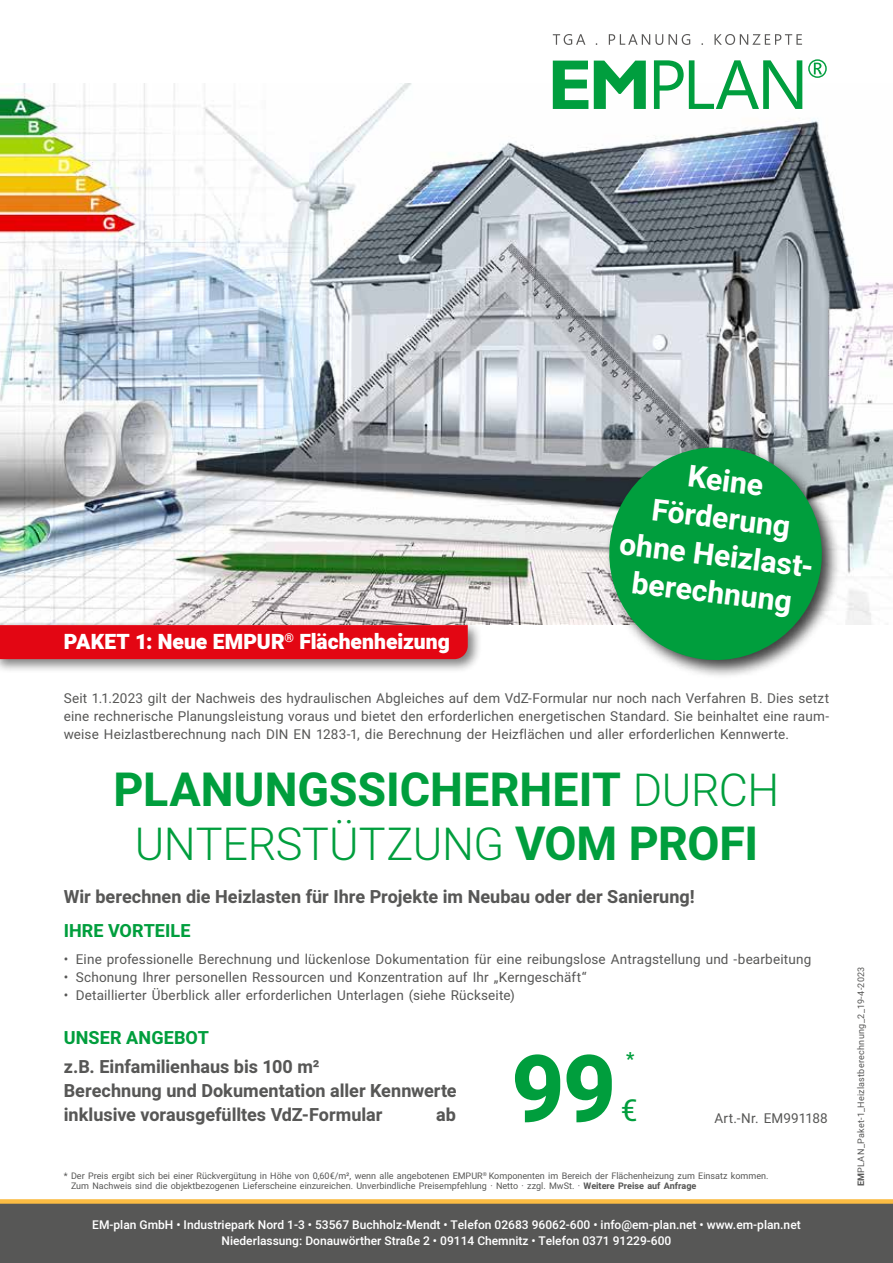
<style>
.page{position:relative;width:893px;height:1263px;background:#fff}
.page>*{position:absolute;margin:0;border:0;box-sizing:border-box;transform-origin:0 0}
.t1{font:800 93px "Heebo";color:#009e3d}
.t2{font:700 46.5px "Heebo";color:#009e3d}
.t3{font:300 45px "Heebo";letter-spacing:-.005em;color:#009e3d}
.t4{font:700 30px/37.5px "Heebo";color:#fff;text-align:center}
.t5{font:30px "Heebo";color:#009e3d}
.t6{font:900 21px "Heebo";color:#fff}
.t7{font:700 18px/24px "Heebo";color:#575756}
.t8{font:700 18px "Heebo";letter-spacing:.005em;color:#009e3d}
.t9{font:13.5px/18px "Heebo";letter-spacing:.015em;color:#575756;text-align:justify}
.t10{font:500 12px/16.5px "Heebo";color:#fff;text-align:center}
.t11{font:9px/10.5px "Heebo";color:#575756}
.t12{font:9px "Heebo";letter-spacing:.03em;color:#575756}
.s1{font-weight:300;font-size:45px}
.s2{font-weight:700;font-size:46.5px}
.s3{font-weight:700}
</style>
<div class="page">
<img style="left:0;top:84px;width:893px;height:541px">
<div style="left:0;top:1201px;width:893px;height:62px;background:#575756"></div>
<div style="left:0;top:1199px;width:893px;height:5px;background:#fbbc43"></div>
<svg style="left:553px;top:61px;width:35px;height:48px"></svg>
<svg style="left:594px;top:61px;width:52px;height:48px"></svg>
<svg style="left:654px;top:60px;width:148px;height:49px"></svg>
<svg style="left:808px;top:59px;width:19px;height:19px"></svg>
<svg style="left:553px;top:34px;width:32px;height:11px"></svg>
<svg style="left:609px;top:34px;width:81px;height:11px"></svg>
<svg style="left:714px;top:34px;width:88px;height:11px"></svg>
<div style="left:604px;top:442px;width:237px;height:237px;background:#000;opacity:.75"></div>
<svg style="left:603px;top:441px;width:225px;height:225px;background:#33a35f"></svg>
<div style="left:0;top:621px;width:483px;height:53px;background:#000;opacity:.5"></div>
<div style="left:0;top:625px;width:468px;height:34px;background:#e30613"></div>
<h3 class="t4" style="left:631px;top:451px;width:200px;rotate:7deg">Keine<br>Förderung ohne Heizlast&shy;berechnung</h3>
<h3 class="t6" style="left:64px;top:627px;width:388px">PAKET 1: Neue EMPUR<sup>®</sup> Flächenheizung</h3>
<p class="t9" style="left:64px;top:689px;width:767px">Seit 1.1.2023 gilt der Nachweis des hydraulischen Abgleiches auf dem VdZ-Formular nur noch nach Verfahren B. Dies setzt eine rechnerische Planungsleistung voraus und bietet den erforderlichen energetischen Standard. Sie beinhaltet eine raum&shy;weise Heizlastberechnung nach DIN EN 1283-1, die Berechnung der Heizflächen und aller erforderlichen Kennwerte.</p>
<h2 class="t2" style="left:114px;top:757px;width:667px">PLANUNGSSICHERHEIT <span class="s1">DURCH</span></h2>
<h3 class="t3" style="left:135px;top:812px;width:625px">UNTERSTÜTZUNG <span class="s2">VOM PROFI</span></h3>
<h3 class="t7" style="left:64px;top:885px;width:632px">Wir berechnen die Heizlasten für Ihre Projekte im Neubau oder der Sanierung!</h3>
<h3 class="t8" style="left:64px;top:918px;width:128px">IHRE VORTEILE</h3>
<p class="t9" style="left:64px;top:950px;width:749px">• Eine professionelle Berechnung und lückenlose Dokumentation für eine reibungslose Antragstellung und -bearbeitung</p>
<p class="t9" style="left:64px;top:968px;width:524px">• Schonung Ihrer personellen Ressourcen und Konzentration auf Ihr „Kerngeschäft“</p>
<p class="t9" style="left:64px;top:986px;width:453px">• Detaillierter Überblick aller erforderlichen Unterlagen (siehe Rückseite)</p>
<h3 class="t8" style="left:64px;top:1025px;width:147px">UNSER ANGEBOT</h3>
<h3 class="t7" style="left:64px;top:1055px;width:394px">z.B. Einfamilienhaus bis 100 m²<br>Berechnung und Dokumentation aller Kennwerte inklusive vorausgefülltes VdZ-Formular</h3>
<h3 class="t8" style="left:626px;top:1046px;width:10px">*</h3>
<h1 class="t1" style="left:511px;top:1024px;width:107px">99</h1>
<h3 class="t5" style="left:621px;top:1090px;width:18px">€</h3>
<h3 class="t7" style="left:436px;top:1103px;width:21px">ab</h3>
<p class="t9" style="left:714px;top:1109px;width:115px">Art.-Nr. EM991188</p>
<p class="t11" style="left:71px;top:1170px;width:699px;text-indent:-7px">* Der Preis ergibt sich bei einer Rückvergütung in Höhe von 0,60€/m², wenn alle angebotenen EMPUR<sup>®</sup> Komponenten im Bereich der Flächenheizung zum Einsatz kommen.<br>Zum Nachweis sind die objektbezogenen Lieferscheine einzureichen. Unverbindliche Preisempfehlung · Netto · zzgl. MwSt. · <span class="s3">Weitere Preise auf Anfrage</span></p>
<p class="t10" style="left:92px;top:1216px;width:710px">EM-plan GmbH • Industriepark Nord 1-3 • 53567 Buchholz-Mendt • Telefon 02683 96062-600 • info@em-plan.net • www.em-plan.net<br>Niederlassung: Donauwörther Straße 2 • 09114 Chemnitz • Telefon 0371 91229-600</p>
<p class="t12" style="left:855px;top:1186px;width:221px;rotate:-90deg"><span class="s3">EM</span>PLAN_Paket-1_Heizlastberechnung_2_19-4-2023</p>
</div>
